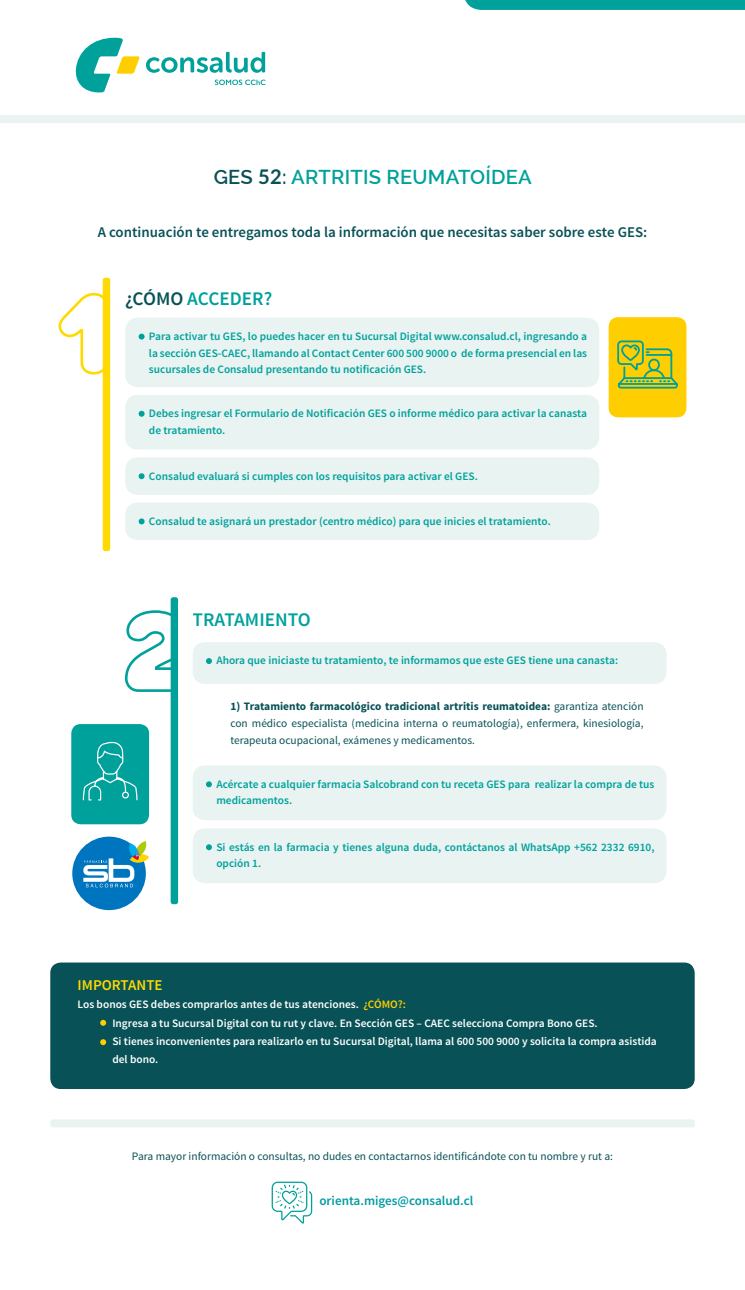
<style>
.page{position:relative;width:745px;height:1290px;background:#fff}
.page>*{position:absolute;margin:0;border:0;box-sizing:border-box;transform-origin:0 0}
.t1{font:600 20.12px "Raleway";letter-spacing:.01em;color:#00a19b}
.t2{font:600 19.25px "Source Sans Pro";color:#00a19b}
.t3{font:600 14.96px "Source Sans Pro";color:#ffda00}
.t4{font:600 14.88px "Source Sans Pro";color:#085156}
.t5{font:600 13.12px "Source Sans Pro";color:#009ba2}
.t6{font:600 11.38px/16.6px "Source Sans Pro";color:#00a19b}
.t7{font:11.38px/16.6px "Source Sans Pro";color:#085156;text-align:justify}
.t8{font:600 11.38px/18.4px "Source Sans Pro";color:#fff}
.s1{color:#085156}
.s2{font-family:"Lato";font-weight:700;color:#085156}
.s3{font-weight:700}
.s4{color:#ffce00}
</style>
<div class="page">
<svg style="left:146px;top:52px;width:119px;height:21px"></svg>
<svg style="left:215px;top:80px;width:50px;height:5px"></svg>
<svg style="left:75px;top:38px;width:65px;height:54px"></svg>
<div style="left:0;top:115px;width:744px;height:8px;background:#e8f3f2"></div>
<svg style="left:465px;top:0;width:279px;height:10px;background:#05a39d"></svg>
<div style="left:125px;top:318px;width:473px;height:69px;background:#e8f3f2;border-radius:12px"></div>
<div style="left:125px;top:395px;width:473px;height:55px;background:#e8f3f2;border-radius:12px"></div>
<div style="left:125px;top:457px;width:473px;height:38px;background:#e8f3f2;border-radius:12px"></div>
<div style="left:125px;top:503px;width:473px;height:37px;background:#e8f3f2;border-radius:12px"></div>
<svg style="left:138px;top:334px;width:6px;height:6px"></svg>
<svg style="left:138px;top:411px;width:6px;height:6px"></svg>
<svg style="left:138px;top:473px;width:6px;height:6px"></svg>
<svg style="left:138px;top:518px;width:6px;height:6px"></svg>
<svg style="left:58px;top:292px;width:45px;height:84px"></svg>
<div style="left:103px;top:278px;width:7px;height:273px;background:#ffda00;border-radius:3px"></div>
<div style="left:608px;top:317px;width:78px;height:100px;background:#ffce00;border-radius:9px"></div>
<svg style="left:617px;top:340px;width:61px;height:49px"></svg>
<div style="left:170px;top:597px;width:8px;height:307px;background:#00a19b;border-radius:3px"></div>
<svg style="left:124px;top:609px;width:47px;height:84px"></svg>
<div style="left:192px;top:642px;width:474px;height:42px;background:#e8f3f2;border-radius:12px"></div>
<svg style="left:206px;top:658px;width:6px;height:6px"></svg>
<div style="left:192px;top:765px;width:474px;height:55px;background:#e8f3f2;border-radius:12px"></div>
<div style="left:192px;top:828px;width:474px;height:55px;background:#e8f3f2;border-radius:12px"></div>
<svg style="left:206px;top:781px;width:6px;height:6px"></svg>
<svg style="left:206px;top:844px;width:6px;height:6px"></svg>
<div style="left:71px;top:724px;width:78px;height:100px;background:#00a19b;border-radius:9px"></div>
<svg style="left:82px;top:741px;width:56px;height:60px"></svg>
<div style="left:50px;top:962px;width:644px;height:127px;background:#085156;border-radius:10px"></div>
<svg style="left:100px;top:1020px;width:6px;height:6px"></svg>
<svg style="left:100px;top:1039px;width:6px;height:6px"></svg>
<div style="left:50px;top:1119px;width:644px;height:8px;background:#e8f3f2;border-radius:3px"></div>
<svg style="left:271px;top:1181px;width:41px;height:43px"></svg>
<div style="left:72px;top:836px;width:74px;height:74px;background:#0075bf;border-radius:50%"></div>
<svg style="left:83px;top:841px;width:66px;height:46px"></svg>
<h1 class="t1" style="left:213px;top:165px;width:319px"><span class="s1">GES</span> <span class="s2">52</span><span class="s1">:</span> ARTRITIS REUMATOÍDEA</h1>
<h3 class="t4" style="left:98px;top:223px;width:550px">A continuación te entregamos toda la información que necesitas saber sobre este GES:</h3>
<h2 class="t2" style="left:125px;top:287px;width:148px"><span class="s1">¿CÓMO</span> ACCEDER?</h2>
<p class="t6" style="left:149px;top:328px;width:439px;text-align:justify">Para activar tu GES, lo puedes hacer en tu Sucursal Digital www.consalud.cl, ingresando a la sección GES-CAEC, llamando al Contact Center 600 500 9000 o de forma presencial en las sucursales de Consalud presentando tu notificación GES.</p>
<p class="t6" style="left:149px;top:405px;width:439px">Debes ingresar el Formulario de Notificación GES o informe médico para activar la canasta de tratamiento.</p>
<p class="t6" style="left:149px;top:468px;width:330px">Consalud evaluará si cumples con los requisitos para activar el GES.</p>
<p class="t6" style="left:149px;top:513px;width:403px">Consalud te asignará un prestador (centro médico) para que inicies el tratamiento.</p>
<h2 class="t2" style="left:192px;top:607px;width:120px">TRATAMIENTO</h2>
<p class="t6" style="left:216px;top:652px;width:403px">Ahora que iniciaste tu tratamiento, te informamos que este GES tiene una canasta:</p>
<p class="t7" style="left:230px;top:698px;width:414px"><span class="s3">1) Tratamiento farmacológico tradicional artritis reumatoidea:</span> garantiza atención con médico especialista (medicina interna o reumatología), enfermera, kinesiología, terapeuta ocupacional, exámenes y medicamentos.</p>
<p class="t6" style="left:216px;top:776px;width:439px">Acércate a cualquier farmacia Salcobrand con tu receta GES para realizar la compra de tus medicamentos.</p>
<p class="t6" style="left:216px;top:839px;width:439px">Si estás en la farmacia y tienes alguna duda, contáctanos al WhatsApp +562 2332 6910, opción 1.</p>
<h3 class="t3" style="left:78px;top:976px;width:86px">IMPORTANTE</h3>
<p class="t8" style="left:112px;top:995px;width:545px;text-indent:-35px">Los bonos GES debes comprarlos antes de tus atenciones. <span class="s4">¿CÓMO?:<br></span>Ingresa a tu Sucursal Digital con tu rut y clave. En Sección GES – CAEC selecciona Compra Bono GES.<br>Si tienes inconvenientes para realizarlo en tu Sucursal Digital, llama al 600 500 9000 y solicita la compra asistida del bono.</p>
<p class="t7" style="left:132px;top:1148px;width:482px">Para mayor información o consultas, no dudes en contactarnos identificándote con tu nombre y rut a:</p>
<p class="t5" style="left:319px;top:1192px;width:155px">orienta.miges@consalud.cl</p>
</div>
